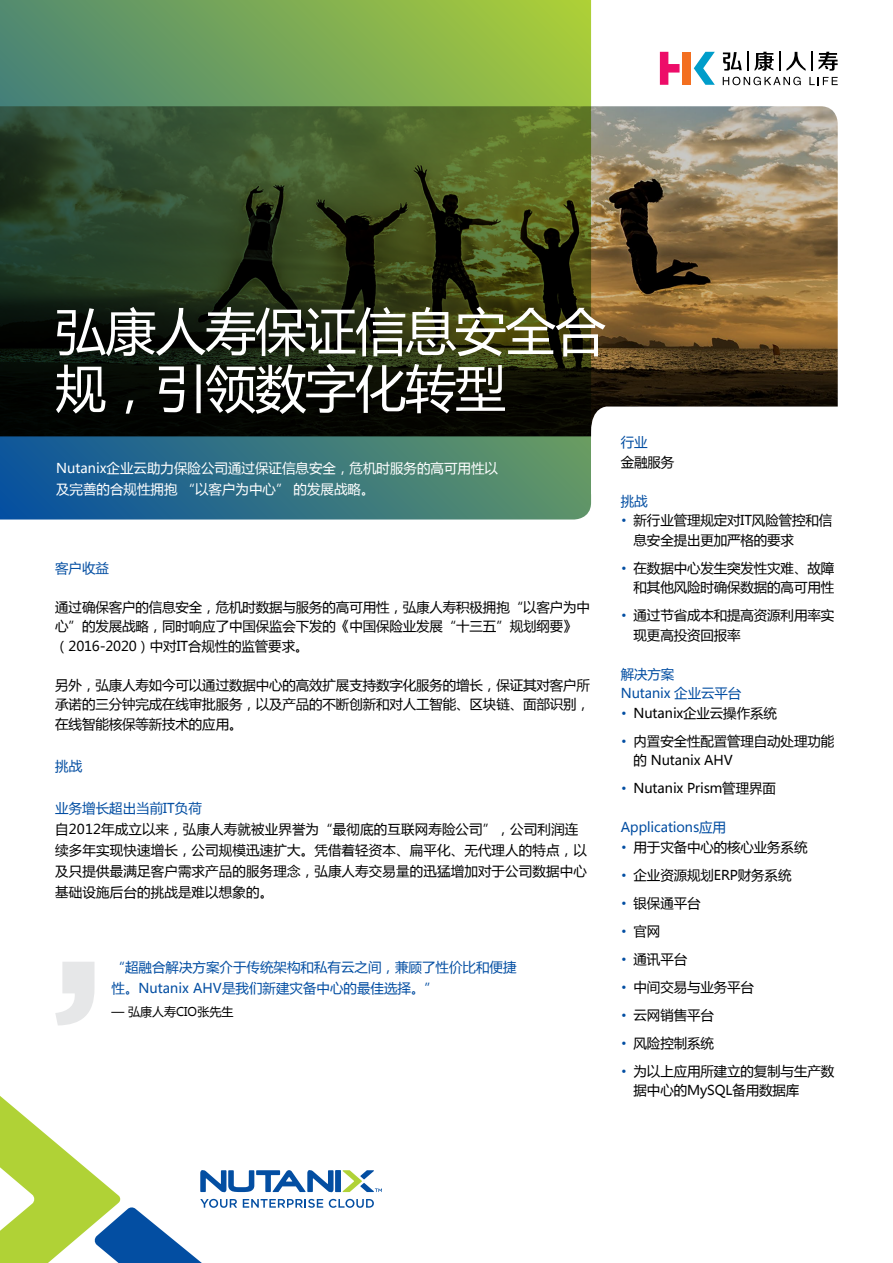
<style>
.page{position:relative;width:893px;height:1263px;background:#fff}
.page>*{position:absolute;margin:0;border:0;box-sizing:border-box;transform-origin:0 0}
.t1{font:51px/57px "Microsoft Ya Hei";letter-spacing:-.02em;color:#fff}
.t2{font:13.5px/19.5px "Microsoft Ya Hei";letter-spacing:-.01em;color:#000}
.t3{font:13.5px/21px "Microsoft Ya Hei";letter-spacing:.01em;color:#000}
.t4{font:13.5px/19.5px "Microsoft Ya Hei";color:#034ea2}
.t5{font:13.5px/21px "Microsoft Ya Hei";color:#fff}
.t6{font:12px "Microsoft Ya Hei";color:#000}
.s1{font-family:"Gotham";font-weight:300;color:#034ea2}
</style>
<div class="page">
<svg style="left:591px;top:106px;width:247px;height:301px;background:#7e6848"></svg>
<svg style="left:0;top:0;width:591px;height:519px;background:#3b5736"></svg>
<svg style="left:0;top:1096px;width:382px;height:167px"></svg>
<svg style="left:55px;top:962px;width:39px;height:63px"></svg>
<svg style="left:723px;top:52px;width:19px;height:19px"></svg>
<svg style="left:755px;top:52px;width:19px;height:19px"></svg>
<svg style="left:818px;top:52px;width:20px;height:19px"></svg>
<svg style="left:723px;top:77px;width:78px;height:8px"></svg>
<svg style="left:809px;top:77px;width:29px;height:8px"></svg>
<hr style="left:747px;top:51px;width:2px;height:20px;background:#000">
<hr style="left:779px;top:51px;width:2px;height:20px;background:#000">
<svg style="left:786px;top:51px;width:26px;height:20px"></svg>
<div style="left:683px;top:52px;width:8px;height:33px;background:#f36f20"></div>
<svg style="left:660px;top:52px;width:20px;height:33px"></svg>
<svg style="left:694px;top:52px;width:21px;height:33px"></svg>
<h1 class="t1" style="left:55px;top:301px;width:552px">弘康人寿保证信息安全合规，引领数字化转型</h1>
<p class="t5" style="left:56px;top:457px;width:444px">Nutanix企业云助力保险公司通过保证信息安全，危机时服务的高可用性以及完善的合规性拥抱 “以客户为中心” 的发展战略。</p>
<p class="t4" style="left:55px;top:558px;width:55px">客户收益</p>
<p class="t2" style="left:55px;top:597px;width:536px">通过确保客户的信息安全，危机时数据与服务的高可用性，弘康人寿积极拥抱“以客户为中心”的发展战略，同时响应了中国保监会下发的《中国保险业发展“十三五”规划纲要》（2016-2020）中对IT合规性的监管要求。</p>
<p class="t2" style="left:55px;top:675px;width:536px;text-align:justify">另外，弘康人寿如今可以通过数据中心的高效扩展支持数字化服务的增长，保证其对客户所承诺的三分钟完成在线审批服务，以及产品的不断创新和对人工智能、区块链、面部识别，在线智能核保等新技术的应用。</p>
<p class="t4" style="left:55px;top:756px;width:28px">挑战</p>
<p class="t4" style="left:55px;top:798px;width:148px">业务增长超出当前IT负荷</p>
<p class="t3" style="left:55px;top:818px;width:533px">自2012年成立以来，弘康人寿就被业界誉为“最彻底的互联网寿险公司”，公司利润连续多年实现快速增长，公司规模迅速扩大。凭借着轻资本、扁平化、无代理人的特点，以及只提供最满足客户需求产品的服务理念，弘康人寿交易量的迅猛增加对于公司数据中心基础设施后台的挑战是难以想象的。</p>
<p class="t4" style="left:111px;top:956px;width:406px;line-height:21px">“超融合解决方案介于传统架构和私有云之间，兼顾了性价比和便捷性。Nutanix AHV是我们新建灾备中心的最佳选择。”</p>
<p class="t6" style="left:112px;top:1004px;width:123px">— 弘康人寿CIO张先生</p>
<p class="t4" style="left:621px;top:432px;width:28px">行业</p>
<p class="t2" style="left:621px;top:452px;width:55px">金融服务</p>
<p class="t4" style="left:621px;top:491px;width:28px">挑战</p>
<p class="t2" style="left:634px;top:510px;width:200px;text-indent:-13px"><span class="s1">•</span> 新行业管理规定对IT风险管控和信息安全提出更加严格的要求</p>
<p class="t2" style="left:621px;top:558px;width:215px;text-align:right"><span class="s1">•</span> 在数据中心发生突发性灾难、故障和其他风险时确保数据的高可用性</p>
<p class="t2" style="left:634px;top:605px;width:202px;text-indent:-13px"><span class="s1">•</span> 通过节省成本和提高资源利用率实现更高投资回报率</p>
<p class="t4" style="left:621px;top:664px;width:122px">解决方案<br>Nutanix 企业云平台</p>
<p class="t2" style="left:621px;top:703px;width:158px"><span class="s1">•</span> Nutanix企业云操作系统</p>
<p class="t2" style="left:634px;top:731px;width:202px;text-indent:-13px"><span class="s1">•</span> 内置安全性配置管理自动处理功能的 Nutanix AHV</p>
<p class="t2" style="left:621px;top:778px;width:157px"><span class="s1">•</span> Nutanix Prism管理界面</p>
<p class="t4" style="left:621px;top:817px;width:107px">Applications应用</p>
<p class="t2" style="left:621px;top:837px;width:188px"><span class="s1">•</span> 用于灾备中心的核心业务系统</p>
<p class="t2" style="left:621px;top:865px;width:172px"><span class="s1">•</span> 企业资源规划ERP财务系统</p>
<p class="t2" style="left:621px;top:893px;width:81px"><span class="s1">•</span> 银保通平台</p>
<p class="t2" style="left:621px;top:921px;width:41px"><span class="s1">•</span> 官网</p>
<p class="t2" style="left:621px;top:949px;width:68px"><span class="s1">•</span> 通讯平台</p>
<p class="t2" style="left:621px;top:977px;width:135px"><span class="s1">•</span> 中间交易与业务平台</p>
<p class="t2" style="left:621px;top:1005px;width:95px"><span class="s1">•</span> 云网销售平台</p>
<p class="t2" style="left:621px;top:1033px;width:95px"><span class="s1">•</span> 风险控制系统</p>
<p class="t2" style="left:634px;top:1061px;width:202px;text-indent:-13px"><span class="s1">•</span> 为以上应用所建立的复制与生产数据中心的MySQL备用数据库</p>
</div>
